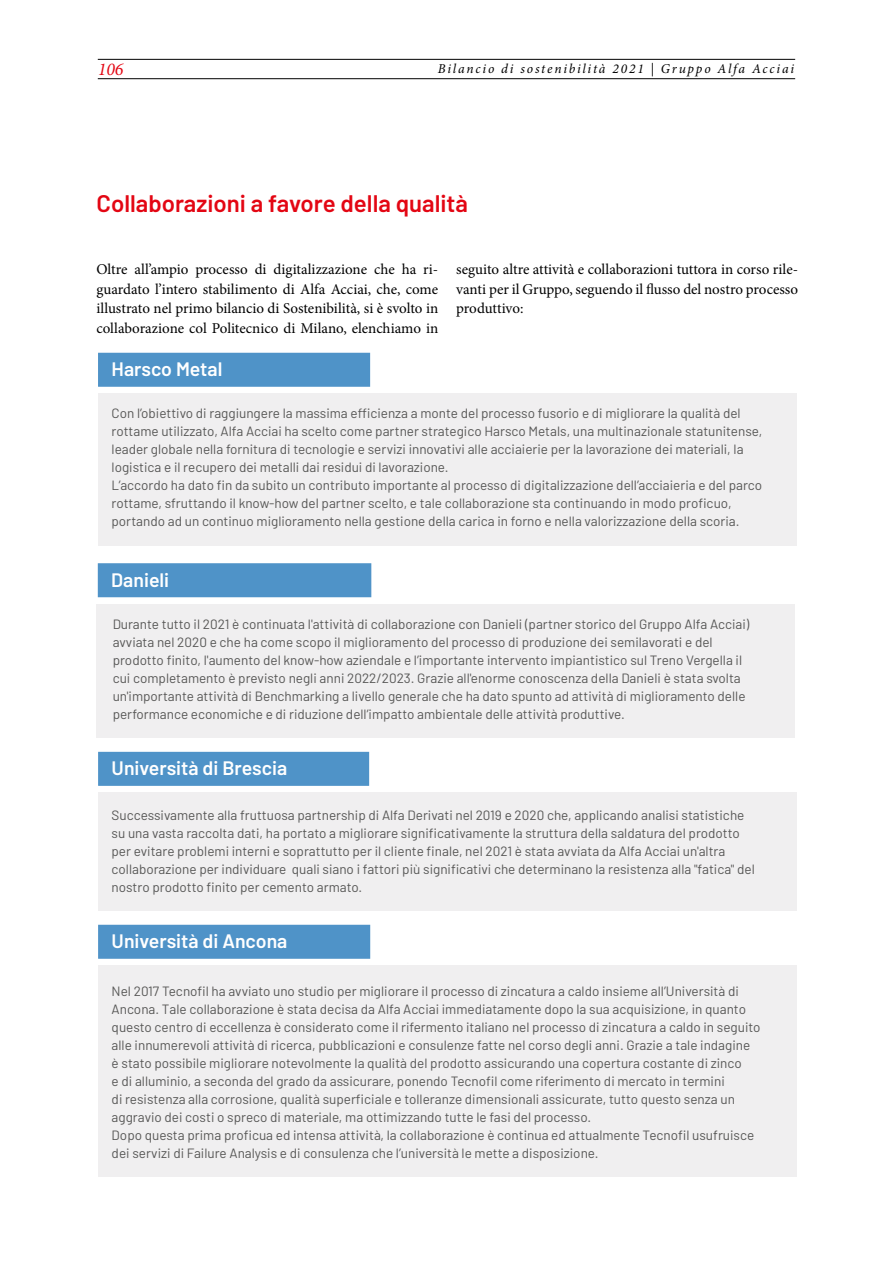
<style>
.page{position:relative;width:893px;height:1263px;background:#fff}
.page>*{position:absolute;margin:0;border:0;box-sizing:border-box;transform-origin:0 0}
.t1{font:600 24px "Barlow";color:#e30613}
.t2{font:600 19.5px "Barlow";color:#fff}
.t3{font:italic 18px "Minion Pro";color:#e30613}
.t4{font:15px/19.5px "Minion Pro";color:#000;text-align:justify}
.t5{font:13.5px/18px "Barlow";color:#575756}
.t6{font:italic 13.5px "Minion Pro";letter-spacing:.13em;color:#000}
</style>
<div class="page">
<hr style="left:98px;top:78px;width:697px;height:1px;background:#000">
<hr style="left:98px;top:59px;width:697px;height:1px;background:#000">
<div style="left:98px;top:752px;width:271px;height:34px;background:#4f93c8;border:2px solid #4f93c8"></div>
<div style="left:98px;top:563px;width:273px;height:34px;background:#4f93c8;border:2px solid #4f93c8"></div>
<div style="left:98px;top:353px;width:272px;height:34px;background:#4f93c8;border:2px solid #4f93c8"></div>
<div style="left:98px;top:925px;width:272px;height:34px;background:#4f93c8;border:2px solid #4f93c8"></div>
<div style="left:98px;top:792px;width:699px;height:118px;background:#f0eff0"></div>
<div style="left:96px;top:604px;width:699px;height:134px;background:#f0eff0"></div>
<div style="left:98px;top:393px;width:699px;height:153px;background:#f0eff0"></div>
<div style="left:98px;top:965px;width:699px;height:212px;background:#f0eff0"></div>
<h3 class="t3" style="left:98px;top:57px;width:27px">106</h3>
<p class="t6" style="left:438px;top:59px;width:358px">Bilancio di sostenibilità 2021 | Gruppo Alfa Acciai</p>
<h1 class="t1" style="left:96px;top:185px;width:373px">Collaborazioni a favore della qualità</h1>
<p class="t4" style="left:96px;top:260px;width:343px">Oltre all’ampio processo di digitalizzazione che ha ri&shy;guardato l’intero stabilimento di Alfa Acciai, che, come illustrato nel primo bilancio di Sostenibilità, si è svolto in collaborazione col Politecnico di Milano, elenchiamo in</p>
<p class="t4" style="left:456px;top:260px;width:343px">seguito altre attività e collaborazioni tuttora in corso rile&shy;vanti per il Gruppo, seguendo il flusso del nostro processo produttivo:</p>
<h2 class="t2" style="left:112px;top:355px;width:112px">Harsco Metal</h2>
<p class="t5" style="left:112px;top:403px;width:652px">Con l’obiettivo di raggiungere la massima efficienza a monte del processo fusorio e di migliorare la qualità del rottame utilizzato, Alfa Acciai ha scelto come partner strategico Harsco Metals, una multinazionale statunitense, leader globale nella fornitura di tecnologie e servizi innovativi alle acciaierie per la lavorazione dei materiali, la logistica e il recupero dei metalli dai residui di lavorazione.<br>L’accordo ha dato fin da subito un contributo importante al processo di digitalizzazione dell’acciaieria e del parco rottame, sfruttando il know-how del partner scelto, e tale collaborazione sta continuando in modo proficuo, portando ad un continuo miglioramento nella gestione della carica in forno e nella valorizzazione della scoria.</p>
<h2 class="t2" style="left:111px;top:565px;width:59px">Danieli</h2>
<p class="t5" style="left:113px;top:614px;width:638px">Durante tutto il 2021 è continuata l'attività di collaborazione con Danieli (partner storico del Gruppo Alfa Acciai) avviata nel 2020 e che ha come scopo il miglioramento del processo di produzione dei semilavorati e del prodotto finito, l'aumento del know-how aziendale e l’importante intervento impiantistico sul Treno Vergella il cui completamento è previsto negli anni 2022/2023. Grazie all'enorme conoscenza della Danieli è stata svolta un'importante attività di Benchmarking a livello generale che ha dato spunto ad attività di miglioramento delle performance economiche e di riduzione dell’impatto ambientale delle attività produttive.</p>
<h2 class="t2" style="left:112px;top:754px;width:177px">Università di Brescia</h2>
<p class="t5" style="left:112px;top:805px;width:645px">Successivamente alla fruttuosa partnership di Alfa Derivati nel 2019 e 2020 che, applicando analisi statistiche su una vasta raccolta dati, ha portato a migliorare significativamente la struttura della saldatura del prodotto per evitare problemi interni e soprattutto per il cliente finale, nel 2021 è stata avviata da Alfa Acciai un'altra collaborazione per individuare quali siano i fattori più significativi che determinano la resistenza alla "fatica" del nostro prodotto finito per cemento armato.</p>
<h2 class="t2" style="left:112px;top:927px;width:177px">Università di Ancona</h2>
<p class="t5" style="left:112px;top:981px;width:650px">Nel 2017 Tecnofil ha avviato uno studio per migliorare il processo di zincatura a caldo insieme all’Università di Ancona. Tale collaborazione è stata decisa da Alfa Acciai immediatamente dopo la sua acquisizione, in quanto questo centro di eccellenza è considerato come il rifermento italiano nel processo di zincatura a caldo in seguito alle innumerevoli attività di ricerca, pubblicazioni e consulenze fatte nel corso degli anni. Grazie a tale indagine è stato possibile migliorare notevolmente la qualità del prodotto assicurando una copertura costante di zinco<br>e di alluminio, a seconda del grado da assicurare, ponendo Tecnofil come riferimento di mercato in termini<br>di resistenza alla corrosione, qualità superficiale e tolleranze dimensionali assicurate, tutto questo senza un aggravio dei costi o spreco di materiale, ma ottimizzando tutte le fasi del processo.<br>Dopo questa prima proficua ed intensa attività, la collaborazione è continua ed attualmente Tecnofil usufruisce dei servizi di Failure Analysis e di consulenza che l’università le mette a disposizione.</p>
</div>
